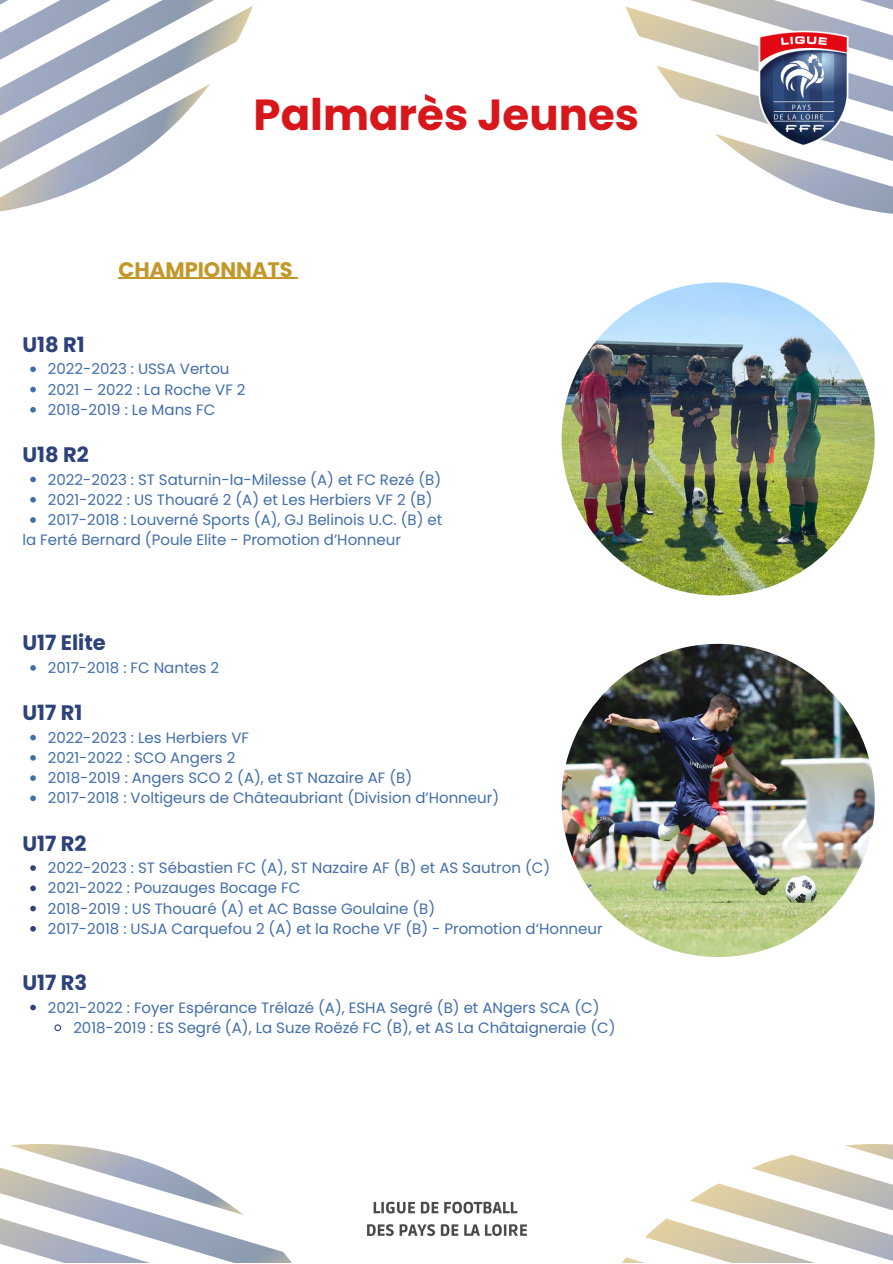
<style>
.page{position:relative;width:893px;height:1264px;background:#fff}
.page>*{position:absolute;margin:0;border:0;box-sizing:border-box;transform-origin:0 0}
.t1{font:700 43.5px "Poppins";color:#d8171c}
.t2{font:700 21px "Poppins";color:#2d427b}
.t3{font:700 21px "Poppins";color:#c19829}
.t4{font:15px "Poppins";color:#416ea9}
</style>
<div class="page">
<img style="left:378px;top:1201px;width:149px;height:35px">
<svg style="left:730px;top:187px;width:162px;height:118px"></svg>
<svg style="left:625px;top:6px;width:267px;height:181px"></svg>
<svg style="left:634px;top:0;width:258px;height:135px"></svg>
<img style="left:758px;top:30px;width:90px;height:119px">
<svg style="left:0;top:1144px;width:377px;height:118px"></svg>
<svg style="left:622px;top:1144px;width:270px;height:118px"></svg>
<svg style="left:233px;top:5px;width:20px;height:39px"></svg>
<svg style="left:0;top:162px;width:128px;height:50px"></svg>
<svg style="left:0;top:0;width:233px;height:162px"></svg>
<img style="left:561px;top:282px;width:313px;height:313px;border-radius:50%">
<img style="left:561px;top:644px;width:313px;height:313px;border-radius:50%">
<svg style="left:30px;top:366px;width:6px;height:6px"></svg>
<svg style="left:30px;top:387px;width:6px;height:5px"></svg>
<svg style="left:30px;top:407px;width:6px;height:5px"></svg>
<svg style="left:30px;top:476px;width:6px;height:6px"></svg>
<svg style="left:30px;top:497px;width:6px;height:5px"></svg>
<svg style="left:30px;top:517px;width:6px;height:6px"></svg>
<hr style="left:119px;top:278px;width:174px;height:1px;background:#c19829">
<svg style="left:30px;top:665px;width:6px;height:5px"></svg>
<svg style="left:30px;top:734px;width:6px;height:6px"></svg>
<svg style="left:30px;top:755px;width:6px;height:5px"></svg>
<svg style="left:30px;top:775px;width:6px;height:6px"></svg>
<svg style="left:30px;top:795px;width:6px;height:6px"></svg>
<svg style="left:30px;top:865px;width:6px;height:5px"></svg>
<svg style="left:30px;top:885px;width:6px;height:6px"></svg>
<svg style="left:30px;top:905px;width:6px;height:6px"></svg>
<svg style="left:30px;top:926px;width:6px;height:5px"></svg>
<svg style="left:30px;top:1004px;width:6px;height:6px"></svg>
<svg style="left:54px;top:1024px;width:8px;height:7px"></svg>
<p class="t1" style="left:253px;top:84px;width:387px">Palmarès Jeunes</p>
<p class="t2" style="left:22px;top:330px;width:64px">U18 R1</p>
<p class="t3" style="left:119px;top:254px;width:176px">CHAMPIONNATS</p>
<p class="t4" style="left:48px;top:358px;width:183px">2022-2023 : USSA Vertou</p>
<p class="t4" style="left:48px;top:379px;width:199px">2021 – 2022 : La Roche VF 2</p>
<p class="t4" style="left:48px;top:399px;width:169px">2018-2019 : Le Mans FC</p>
<p class="t2" style="left:22px;top:440px;width:68px">U18 R2</p>
<p class="t4" style="left:48px;top:469px;width:395px">2022-2023 : ST Saturnin-la-Milesse (A) et FC Rezé (B)</p>
<p class="t4" style="left:48px;top:489px;width:386px">2021-2022 : US Thouaré 2 (A) et Les Herbiers VF 2 (B)</p>
<p class="t4" style="left:48px;top:509px;width:396px">2017-2018 : Louverné Sports (A), GJ Belinois U.C. (B) et</p>
<p class="t4" style="left:22px;top:529px;width:380px">la Ferté Bernard (Poule Elite - Promotion d’Honneur</p>
<p class="t2" style="left:22px;top:628px;width:85px">U17 Elite</p>
<p class="t4" style="left:48px;top:657px;width:173px">2017-2018 : FC Nantes 2</p>
<p class="t2" style="left:22px;top:698px;width:61px">U17 R1</p>
<p class="t4" style="left:48px;top:727px;width:203px">2022-2023 : Les Herbiers VF</p>
<p class="t4" style="left:48px;top:747px;width:189px">2021-2022 : SCO Angers 2</p>
<p class="t4" style="left:48px;top:767px;width:366px">2018-2019 : Angers SCO 2 (A), et ST Nazaire AF (B)</p>
<p class="t4" style="left:48px;top:787px;width:453px">2017-2018 : Voltigeurs de Châteaubriant (Division d’Honneur)</p>
<p class="t2" style="left:22px;top:828px;width:65px">U17 R2</p>
<p class="t4" style="left:48px;top:857px;width:504px">2022-2023 : ST Sébastien FC (A), ST Nazaire AF (B) et AS Sautron (C)</p>
<p class="t4" style="left:48px;top:877px;width:254px">2021-2022 : Pouzauges Bocage FC</p>
<p class="t4" style="left:48px;top:897px;width:389px">2018-2019 : US Thouaré (A) et AC Basse Goulaine (B)</p>
<p class="t4" style="left:48px;top:918px;width:556px">2017-2018 : USJA Carquefou 2 (A) et la Roche VF (B) - Promotion d‘Honneur</p>
<p class="t2" style="left:22px;top:968px;width:66px">U17 R3</p>
<p class="t4" style="left:48px;top:996px;width:553px">2021-2022 : Foyer Espérance Trélazé (A), ESHA Segré (B) et ANgers SCA (C)</p>
<p class="t4" style="left:73px;top:1017px;width:543px">2018-2019 : ES Segré (A), La Suze Roëzé FC (B), et AS La Châtaigneraie (C)</p>
</div>
